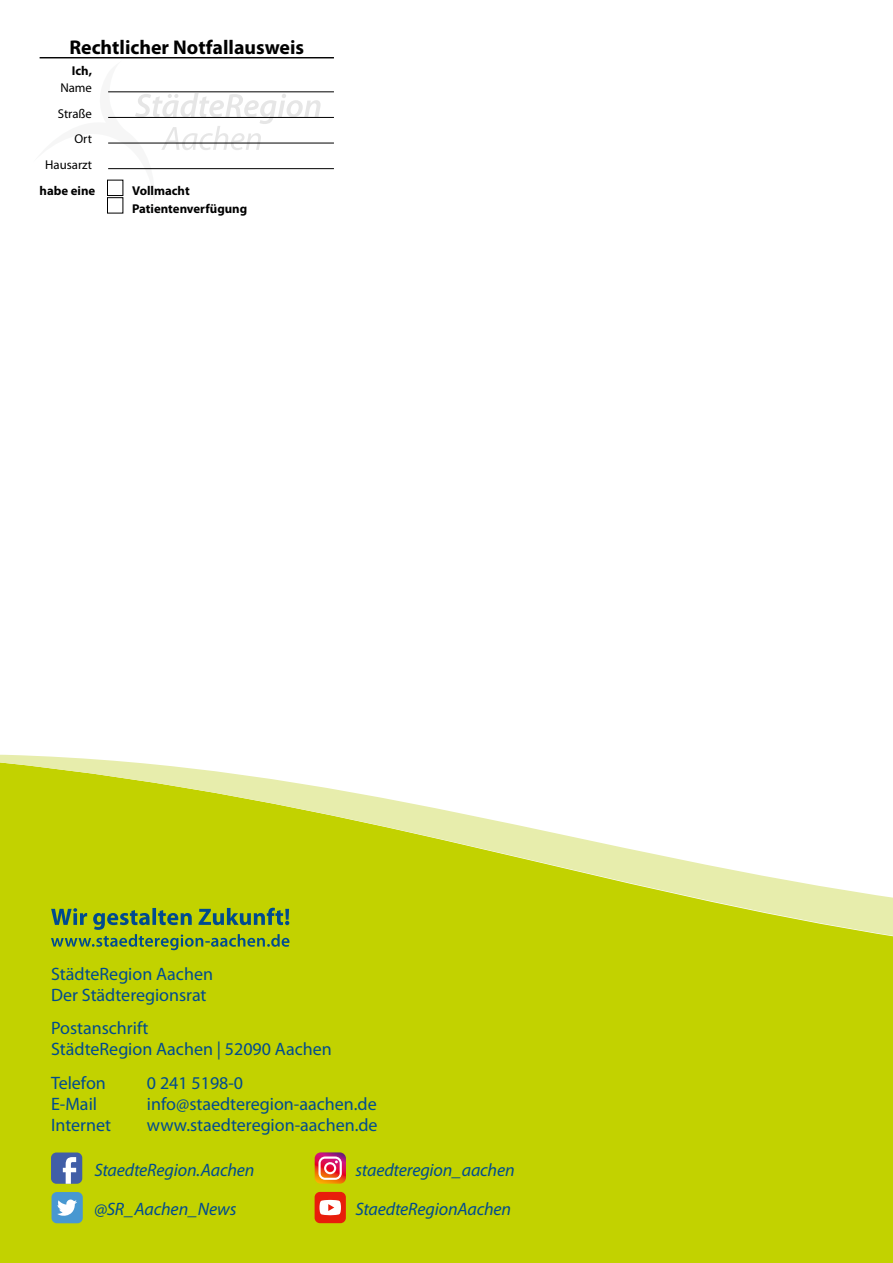
<style>
.page{position:relative;width:893px;height:1263px;background:#fff}
.page>*{position:absolute;margin:0;border:0;box-sizing:border-box;transform-origin:0 0}
.t1{font:700 19.95px "Myriad Pro";color:#000}
.t2{font:18px/21px "Myriad Pro";color:#004b8f}
.t3{font:italic 18px "Myriad Pro";letter-spacing:-.01em;color:#004b8f}
.t4{font:700 12.75px/18.5px "Myriad Pro";color:#000}
.t5{font:12.75px/25.7px "Myriad Pro";color:#000;text-align:right}
</style>
<div class="page">
<div style="left:0;top:938px;width:893px;height:325px;background:#c2d200"></div>
<svg style="left:0;top:755px;width:893px;height:183px"></svg>
<svg style="left:51px;top:908px;width:238px;height:42px;background:#8cac27"></svg>
<svg style="left:39px;top:57px;width:295px;height:157px"></svg>
<svg style="left:39px;top:61px;width:282px;height:146px"></svg>
<hr style="left:108px;top:91px;width:226px;height:1px;background:#000">
<hr style="left:108px;top:117px;width:226px;height:1px;background:#000">
<hr style="left:108px;top:143px;width:226px;height:1px;background:#000">
<hr style="left:108px;top:168px;width:226px;height:1px;background:#000">
<div style="left:107px;top:180px;width:16px;height:16px;border:1px solid #000"></div>
<div style="left:107px;top:197px;width:16px;height:16px;border:1px solid #000"></div>
<hr style="left:40px;top:57px;width:294px;height:1px;background:#000">
<svg style="left:51px;top:1152px;width:31px;height:32px"></svg>
<svg style="left:315px;top:1152px;width:31px;height:32px"></svg>
<div style="left:52px;top:1192px;width:31px;height:31px;background:#4898d1;border-radius:5px"></div>
<svg style="left:57px;top:1199px;width:20px;height:17px"></svg>
<div style="left:315px;top:1192px;width:31px;height:31px;background:#e81d0b;border-radius:5px"></div>
<svg style="left:319px;top:1200px;width:22px;height:15px"></svg>
<p class="t1" style="left:69px;top:36px;width:236px">Rechtlicher Notfallausweis</p>
<p class="t4" style="left:72px;top:62px;width:22px">Ich,</p>
<p class="t5" style="left:45px;top:75px;width:48px">Name<br>Straße<br>Ort<br>Hausarzt</p>
<p class="t4" style="left:40px;top:181px;width:57px">habe eine</p>
<p class="t4" style="left:132px;top:181px;width:117px">Vollmacht<br>Patientenverfügung</p>
<p class="t2" style="left:51px;top:963px;width:163px">StädteRegion Aachen<br>Der Städteregionsrat</p>
<p class="t2" style="left:51px;top:1018px;width:99px">Postanschrift</p>
<p class="t2" style="left:51px;top:1039px;width:282px">StädteRegion Aachen | 52090 Aachen</p>
<p class="t2" style="left:51px;top:1073px;width:56px">Telefon</p>
<p class="t2" style="left:147px;top:1073px;width:98px">0 241 5198-0</p>
<p class="t2" style="left:51px;top:1094px;width:48px">E-Mail</p>
<p class="t2" style="left:147px;top:1094px;width:231px">info@staedteregion-aachen.de</p>
<p class="t2" style="left:51px;top:1115px;width:62px">Internet</p>
<p class="t2" style="left:147px;top:1115px;width:232px">www.staedteregion-aachen.de</p>
<p class="t3" style="left:94px;top:1160px;width:162px">StaedteRegion.Aachen</p>
<p class="t3" style="left:355px;top:1160px;width:161px">staedteregion_aachen</p>
<p class="t3" style="left:94px;top:1199px;width:143px">@SR_Aachen_News</p>
<p class="t3" style="left:355px;top:1199px;width:157px">StaedteRegionAachen</p>
</div>
